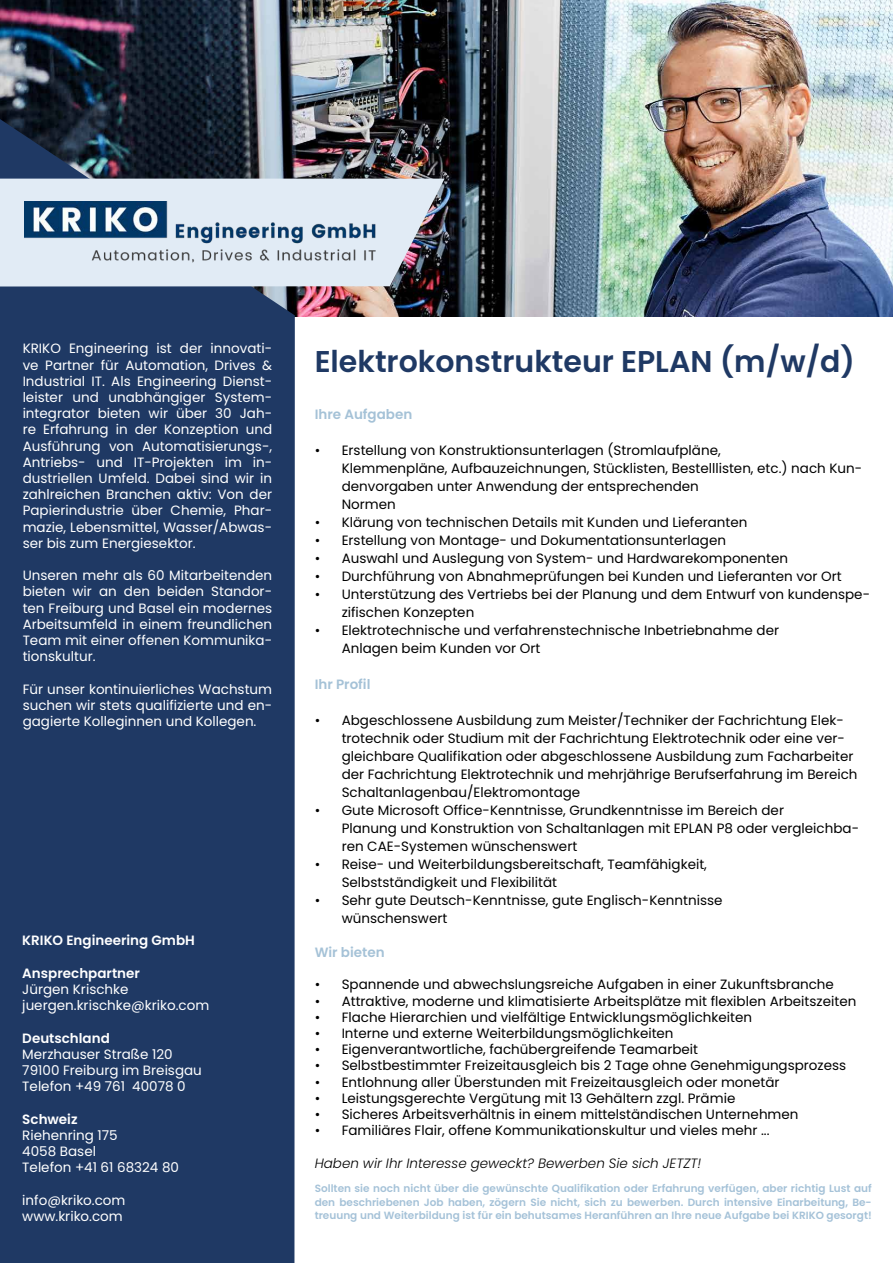
<style>
.page{position:relative;width:893px;height:1263px;background:#fff}
.page>*{position:absolute;margin:0;border:0;box-sizing:border-box;transform-origin:0 0}
.t1{font:600 30px "Poppins";color:#1f3964}
.t2{font:13.5px/18px "Poppins";color:#000}
.t3{font:13.5px/16.2px "Poppins";color:#fff}
.t4{font:600 13.5px "Poppins";color:#fff}
.t5{font:italic 300 13.5px "Poppins";color:#000}
.t6{font:600 13.5px "Poppins";color:#a5c2d7}
.t7{font:600 10.5px/13.5px "Poppins";color:#a5c2d8;text-align:justify}
</style>
<div class="page">
<img style="left:0;top:0;width:893px;height:317px">
<div style="left:0;top:119px;width:295px;height:1144px;background:#1f3964"></div>
<svg style="left:0;top:179px;width:445px;height:107px;background:#cdd5df"></svg>
<img style="left:24px;top:201px;width:354px;height:65px">
<p class="t3" style="left:23px;top:341px;width:251px;text-align:justify">KRIKO Engineering ist der innovati&shy;ve Partner für Automation, Drives &amp; Industrial IT. Als Engineering Dienst&shy;leister und unabhängiger System&shy;integrator bieten wir über 30 Jah&shy;re Erfahrung in der Konzeption und Ausführung von Automatisierungs-, Antriebs- und IT-Projekten im in&shy;dustriellen Umfeld. Dabei sind wir in zahlreichen Branchen aktiv: Von der Papierindustrie über Chemie, Phar&shy;mazie, Lebensmittel, Wasser/Abwas&shy;ser bis zum Energiesektor.</p>
<p class="t3" style="left:23px;top:567px;width:251px;text-align:justify">Unseren mehr als 60 Mitarbeitenden bieten wir an den beiden Standor&shy;ten Freiburg und Basel ein modernes Arbeitsumfeld in einem freundlichen Team mit einer offenen Kommunika&shy;tionskultur.</p>
<p class="t3" style="left:23px;top:681px;width:251px;text-align:justify">Für unser kontinuierliches Wachstum suchen wir stets qualifizierte und en&shy;gagierte Kolleginnen und Kollegen.</p>
<p class="t4" style="left:22px;top:933px;width:174px">KRIKO Engineering GmbH</p>
<p class="t4" style="left:22px;top:965px;width:119px">Ansprechpartner</p>
<p class="t3" style="left:22px;top:981px;width:189px">Jürgen Krischke juergen.krischke@kriko.com</p>
<p class="t4" style="left:22px;top:1030px;width:89px">Deutschland</p>
<p class="t3" style="left:22px;top:1046px;width:181px">Merzhauser Straße 120<br>79100 Freiburg im Breisgau<br>Telefon +49 761 40078 0</p>
<p class="t4" style="left:22px;top:1111px;width:57px">Schweiz</p>
<p class="t3" style="left:22px;top:1127px;width:158px">Riehenring 175<br>4058 Basel<br>Telefon +41 61 68324 80</p>
<p class="t3" style="left:22px;top:1192px;width:105px">info@kriko.com www.kriko.com</p>
<h1 class="t1" style="left:315px;top:344px;width:542px">Elektrokonstrukteur EPLAN (m/w/d)</h1>
<p class="t6" style="left:315px;top:406px;width:99px">Ihre Aufgaben</p>
<p class="t2" style="left:342px;top:441px;width:522px;text-indent:-27px">• Erstellung von Konstruktionsunterlagen (Stromlaufpläne,<br>Klemmenpläne, Aufbauzeichnungen, Stücklisten, Bestelllisten, etc.) nach Kun&shy;denvorgaben unter Anwendung der entsprechenden<br>Normen</p>
<p class="t2" style="left:315px;top:513px;width:434px">• Klärung von technischen Details mit Kunden und Lieferanten</p>
<p class="t2" style="left:315px;top:531px;width:413px">• Erstellung von Montage- und Dokumentationsunterlagen</p>
<p class="t2" style="left:315px;top:549px;width:475px">• Auswahl und Auslegung von System- und Hardwarekomponenten</p>
<p class="t2" style="left:315px;top:567px;width:529px">• Durchführung von Abnahmeprüfungen bei Kunden und Lieferanten vor Ort</p>
<p class="t2" style="left:342px;top:585px;width:530px;text-indent:-27px">• Unterstützung des Vertriebs bei der Planung und dem Entwurf von kundenspe&shy;zifischen Konzepten</p>
<p class="t2" style="left:342px;top:621px;width:439px;text-indent:-27px">• Elektrotechnische und verfahrenstechnische Inbetriebnahme der<br>Anlagen beim Kunden vor Ort</p>
<p class="t6" style="left:315px;top:676px;width:57px">Ihr Profil</p>
<p class="t2" style="left:342px;top:711px;width:517px;text-indent:-27px">• Abgeschlossene Ausbildung zum Meister/Techniker der Fachrichtung Elek&shy;trotechnik oder Studium mit der Fachrichtung Elektrotechnik oder eine ver&shy;gleichbare Qualifikation oder abgeschlossene Ausbildung zum Facharbeiter der Fachrichtung Elektrotechnik und mehrjährige Berufserfahrung im Bereich Schaltanlagenbau/Elektromontage</p>
<p class="t2" style="left:342px;top:801px;width:519px;text-indent:-27px">• Gute Microsoft Office-Kenntnisse, Grundkenntnisse im Bereich der<br>Planung und Konstruktion von Schaltanlagen mit EPLAN P8 oder vergleichba&shy;ren CAE-Systemen wünschenswert</p>
<p class="t2" style="left:342px;top:855px;width:367px;text-indent:-27px">• Reise- und Weiterbildungsbereitschaft, Teamfähigkeit,<br>Selbstständigkeit und Flexibilität</p>
<p class="t2" style="left:342px;top:891px;width:382px;text-indent:-27px">• Sehr gute Deutsch-Kenntnisse, gute Englisch-Kenntnisse wünschenswert</p>
<p class="t6" style="left:315px;top:944px;width:71px">Wir bieten</p>
<p class="t2" style="left:315px;top:976px;width:521px">• Spannende und abwechslungsreiche Aufgaben in einer Zukunftsbranche</p>
<p class="t2" style="left:315px;top:992px;width:543px">• Attraktive, moderne und klimatisierte Arbeitsplätze mit flexiblen Arbeitszeiten</p>
<p class="t2" style="left:315px;top:1008px;width:439px">• Flache Hierarchien und vielfältige Entwicklungsmöglichkeiten</p>
<p class="t2" style="left:315px;top:1024px;width:360px">• Interne und externe Weiterbildungsmöglichkeiten</p>
<p class="t2" style="left:315px;top:1040px;width:385px">• Eigenverantwortliche, fachübergreifende Teamarbeit</p>
<p class="t2" style="left:315px;top:1057px;width:533px">• Selbstbestimmter Freizeitausgleich bis 2 Tage ohne Genehmigungsprozess</p>
<p class="t2" style="left:315px;top:1073px;width:466px">• Entlohnung aller Überstunden mit Freizeitausgleich oder monetär</p>
<p class="t2" style="left:315px;top:1089px;width:422px">• Leistungsgerechte Vergütung mit 13 Gehältern zzgl. Prämie</p>
<p class="t2" style="left:315px;top:1105px;width:485px">• Sicheres Arbeitsverhältnis in einem mittelständischen Unternehmen</p>
<p class="t2" style="left:315px;top:1121px;width:456px">• Familiäres Flair, offene Kommunikationskultur und vieles mehr ...</p>
<p class="t5" style="left:315px;top:1155px;width:388px">Haben wir Ihr Interesse geweckt? Bewerben Sie sich JETZT!</p>
<p class="t7" style="left:315px;top:1182px;width:559px">Sollten sie noch nicht über die gewünschte Qualifikation oder Erfahrung verfügen, aber richtig Lust auf den beschriebenen Job haben, zögern Sie nicht, sich zu bewerben. Durch intensive Einarbeitung, Be&shy;treuung und Weiterbildung ist für ein behutsames Heranführen an Ihre neue Aufgabe bei KRIKO gesorgt!</p>
</div>
